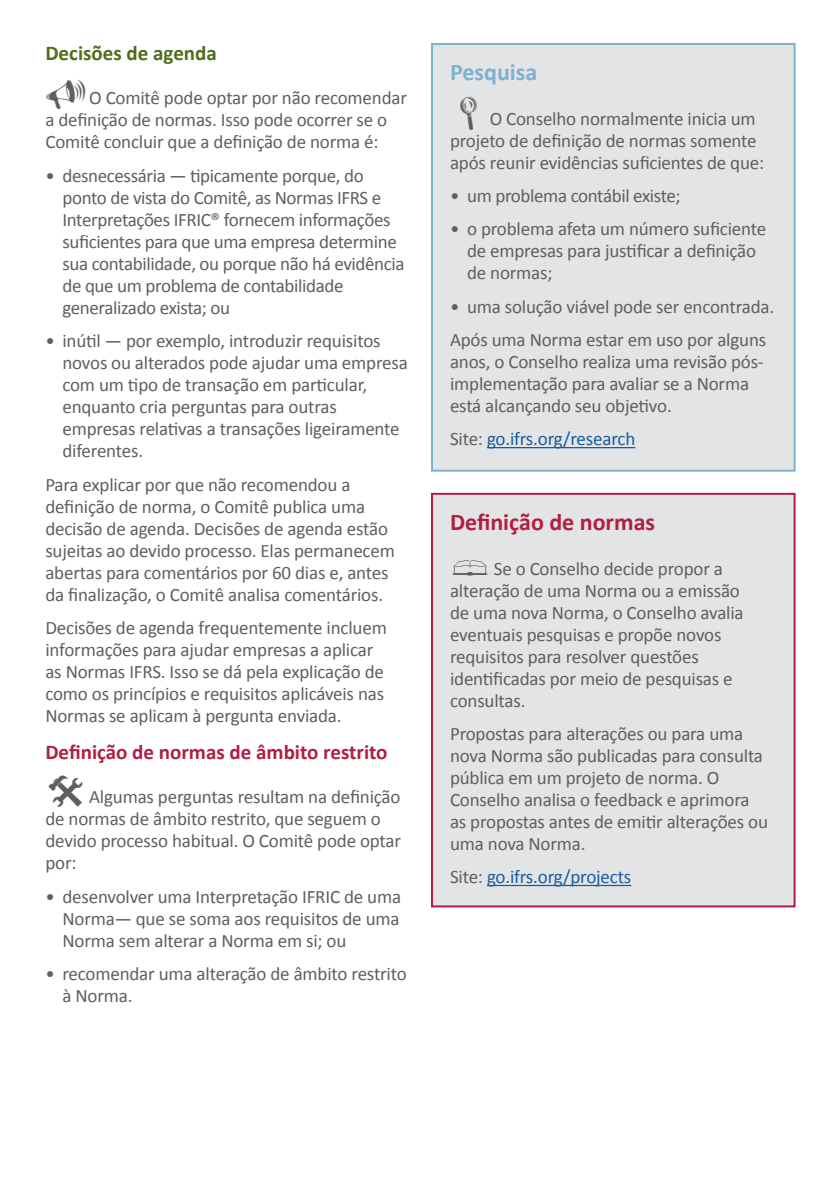
<style>
.page{position:relative;width:840px;height:1191px;background:#fff}
.page>*{position:absolute;margin:0;border:0;box-sizing:border-box;transform-origin:0 0}
.Subheading_-_alterna{font:700 24px "Calibri";color:#b11e42}
.Subheading_research{font:700 24px "Calibri";color:#7db1cd}
.Subsubheading{font:700 21px "Calibri";color:#b11e42}
.Subsubheading-2{font:700 21px "Calibri";color:#4e6e17}
.Body_copy{font:19px/22px "Calibri";letter-spacing:-.01em;color:#5f5f62}
.Body_copy-2{font:19px "Calibri";letter-spacing:-.01em;color:#175d9e}
.s1{color:#5f5f62}
</style>
<div class="page">
<div style="left:432px;top:44px;width:362px;height:426px;background:#e3e4e6"></div>
<hr style="left:486px;top:447px;width:149px;height:1px;background:#175d9e">
<div style="left:431px;top:43px;width:364px;height:428px;border:2px solid #7db1cd"></div>
<div style="left:432px;top:494px;width:362px;height:412px;background:#e3e4e6"></div>
<hr style="left:486px;top:885px;width:145px;height:1px;background:#175d9e">
<div style="left:431px;top:493px;width:364px;height:414px;border:2px solid #b11e42"></div>
<p class="Subsubheading-2" style="left:45px;top:39px;width:173px">Decisões de agenda</p>
<p class="Body_copy" style="left:45px;top:87px;width:363px;text-indent:44px">O Comitê pode optar por não recomendar a definição de normas. Isso pode ocorrer se o<br>Comitê concluir que a definição de norma é:</p>
<p class="Body_copy" style="left:62px;top:164px;width:343px;text-indent:-17px">• desnecessária — tipicamente porque, do ponto de vista do Comitê, as Normas IFRS e Interpretações IFRIC® fornecem informações suficientes para que uma empresa determine sua contabilidade, ou porque não há evidência de que um problema de contabilidade generalizado exista; ou</p>
<p class="Body_copy" style="left:62px;top:330px;width:347px;text-indent:-17px">• inútil — por exemplo, introduzir requisitos novos ou alterados pode ajudar uma empresa com um tipo de transação em particular, enquanto cria perguntas para outras empresas relativas a transações ligeiramente diferentes.</p>
<p class="Body_copy" style="left:45px;top:473px;width:351px">Para explicar por que não recomendou a definição de norma, o Comitê publica uma decisão de agenda. Decisões de agenda estão sujeitas ao devido processo. Elas permanecem abertas para comentários por 60 dias e, antes da finalização, o Comitê analisa comentários.</p>
<p class="Body_copy" style="left:45px;top:616px;width:343px">Decisões de agenda frequentemente incluem informações para ajudar empresas a aplicar as Normas IFRS. Isso se dá pela explicação de como os princípios e requisitos aplicáveis nas Normas se aplicam à pergunta enviada.</p>
<p class="Subsubheading" style="left:45px;top:738px;width:343px">Definição de normas de âmbito restrito</p>
<p class="Body_copy" style="left:45px;top:786px;width:357px;text-indent:44px">Algumas perguntas resultam na definição de normas de âmbito restrito, que seguem o devido processo habitual. O Comitê pode optar por:</p>
<p class="Body_copy" style="left:62px;top:885px;width:340px;text-align:justify;text-indent:-17px">• desenvolver uma Interpretação IFRIC de uma Norma— que se soma aos requisitos de uma Norma sem alterar a Norma em si; ou</p>
<p class="Body_copy" style="left:62px;top:962px;width:346px;text-indent:-17px">• recomendar uma alteração de âmbito restrito à Norma.</p>
<p class="Subheading_research" style="left:450px;top:57px;width:89px">Pesquisa</p>
<p class="Body_copy" style="left:450px;top:107px;width:315px;text-indent:40px">O Conselho normalmente inicia um projeto de definição de normas somente após reunir evidências suficientes de que:</p>
<p class="Body_copy" style="left:450px;top:185px;width:232px">• um problema contábil existe;</p>
<p class="Body_copy" style="left:467px;top:218px;width:300px;text-indent:-17px">• o problema afeta um número suficiente de empresas para justificar a definição de normas;</p>
<p class="Body_copy" style="left:450px;top:295px;width:325px">• uma solução viável pode ser encontrada.</p>
<p class="Body_copy" style="left:450px;top:329px;width:317px">Após uma Norma estar em uso por alguns anos, o Conselho realiza uma revisão pós&shy;implementação para avaliar se a Norma está alcançando seu objetivo.</p>
<p class="Body_copy-2" style="left:450px;top:427px;width:187px"><span class="s1">Site:</span> go.ifrs.org/research</p>
<p class="Subheading_-_alterna" style="left:450px;top:506px;width:206px">Definição de normas</p>
<p class="Body_copy" style="left:450px;top:557px;width:295px">▪ Se o Conselho decide propor a alteração de uma Norma ou a emissão de uma nova Norma, o Conselho avalia eventuais pesquisas e propõe novos requisitos para resolver questões identificadas por meio de pesquisas e consultas.</p>
<p class="Body_copy" style="left:450px;top:722px;width:319px">Propostas para alterações ou para uma nova Norma são publicadas para consulta pública em um projeto de norma. O Conselho analisa o feedback e aprimora as propostas antes de emitir alterações ou uma nova Norma.</p>
<p class="Body_copy-2" style="left:450px;top:865px;width:183px"><span class="s1">Site:</span> go.ifrs.org/projects</p>
</div>
